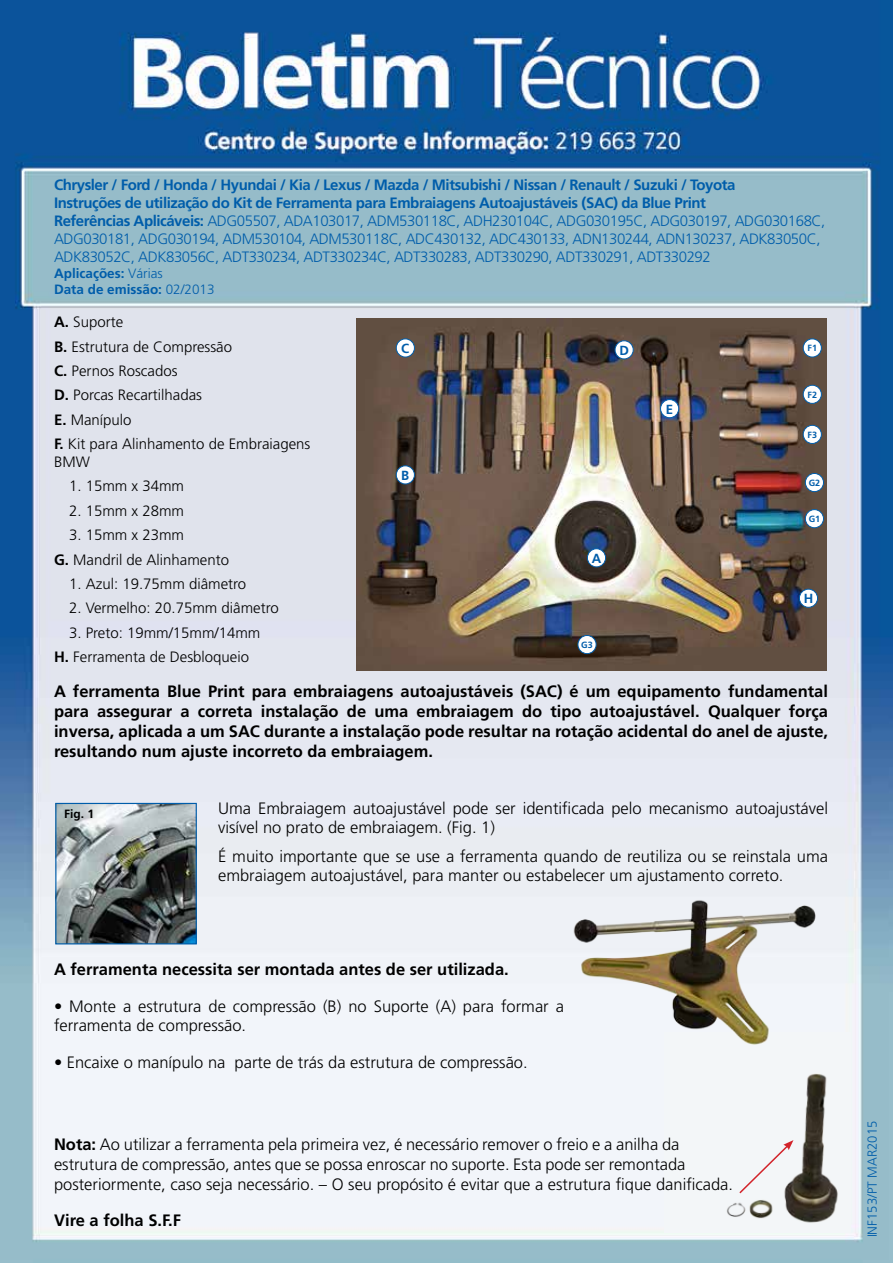
<style>
.page{position:relative;width:893px;height:1263px;background:#fff}
.page>*{position:absolute;margin:0;border:0;box-sizing:border-box;transform-origin:0 0}
.t1{font:300 16.5px/19.8px "Frutiger";color:#000}
.t2{font:700 16.5px/19.8px "Frutiger";color:#000;text-align:justify}
.t3{font:300 15px/18px "Frutiger";letter-spacing:-.03em;color:#005daa}
.t4{font:300 15px/24.3px "Frutiger";color:#000}
.t5{font:700 13.5px/16.2px "Frutiger";color:#005daa}
.t6{font:300 13.2px "Frutiger";color:#005daa}
.t7{font:700 13.2px "Frutiger";color:#005daa}
.t8{font:700 12px "Frutiger";color:#000}
.t9{font:700 9px "Frutiger";color:#005daa}
.s1{font-weight:700}
.s2{font-weight:300}
</style>
<div class="page">
<img style="left:0;top:0;width:893px;height:1263px">
<div style="left:664px;top:1032px;width:186px;height:201px;background:#f3f6f8"></div>
<img style="left:57px;top:805px;width:138px;height:137px">
<div style="left:55px;top:803px;width:142px;height:141px;border:1px solid #005daa"></div>
<img style="left:357px;top:319px;width:470px;height:351px">
<div style="left:587px;top:549px;width:19px;height:18px;background:#fff;border-radius:50%"></div>
<div style="left:587px;top:548px;width:19px;height:19px;border:1px solid #005daa;border-radius:50%"></div>
<div style="left:396px;top:466px;width:18px;height:18px;background:#fff;border-radius:50%"></div>
<div style="left:396px;top:465px;width:19px;height:19px;border:1px solid #005daa;border-radius:50%"></div>
<div style="left:578px;top:635px;width:18px;height:19px;background:#fff;border-radius:50%"></div>
<div style="left:578px;top:635px;width:18px;height:19px;border:1px solid #005daa;border-radius:50%"></div>
<div style="left:799px;top:589px;width:18px;height:18px;background:#fff;border-radius:50%"></div>
<div style="left:799px;top:589px;width:19px;height:19px;border:1px solid #005daa;border-radius:50%"></div>
<div style="left:805px;top:473px;width:18px;height:19px;background:#fff;border-radius:50%"></div>
<div style="left:805px;top:473px;width:19px;height:19px;border:1px solid #005daa;border-radius:50%"></div>
<div style="left:805px;top:510px;width:18px;height:18px;background:#fff;border-radius:50%"></div>
<div style="left:805px;top:509px;width:19px;height:19px;border:1px solid #005daa;border-radius:50%"></div>
<div style="left:803px;top:339px;width:18px;height:18px;background:#fff;border-radius:50%"></div>
<div style="left:803px;top:338px;width:19px;height:19px;border:1px solid #005daa;border-radius:50%"></div>
<div style="left:803px;top:385px;width:18px;height:18px;background:#fff;border-radius:50%"></div>
<div style="left:803px;top:385px;width:19px;height:19px;border:1px solid #005daa;border-radius:50%"></div>
<div style="left:803px;top:425px;width:18px;height:18px;background:#fff;border-radius:50%"></div>
<div style="left:803px;top:425px;width:19px;height:19px;border:1px solid #005daa;border-radius:50%"></div>
<div style="left:660px;top:400px;width:19px;height:18px;background:#fff;border-radius:50%"></div>
<div style="left:660px;top:399px;width:19px;height:19px;border:1px solid #005daa;border-radius:50%"></div>
<div style="left:396px;top:339px;width:18px;height:18px;background:#fff;border-radius:50%"></div>
<div style="left:396px;top:338px;width:19px;height:19px;border:1px solid #005daa;border-radius:50%"></div>
<div style="left:615px;top:341px;width:18px;height:18px;background:#fff;border-radius:50%"></div>
<div style="left:615px;top:340px;width:19px;height:19px;border:1px solid #005daa;border-radius:50%"></div>
<img style="left:538px;top:870px;width:305px;height:201px">
<img style="left:698px;top:1042px;width:172px;height:218px">
<svg style="left:738px;top:1140px;width:55px;height:55px"></svg>
<p class="t3" style="left:54px;top:176px;width:773px"><span class="s1">Chrysler / Ford / Honda / Hyundai / Kia / Lexus / Mazda / Mitsubishi / Nissan / Renault / Suzuki / Toyota<br>Instruções de utilização do Kit de Ferramenta para Embraiagens Autoajustáveis (SAC) da Blue Print<br>Referências Aplicáveis:</span> ADG05507, ADA103017, ADM530118C, ADH230104C, ADG030195C, ADG030197, ADG030168C, ADG030181, ADG030194, ADM530104, ADM530118C, ADC430132, ADC430133, ADN130244, ADN130237, ADK83050C, ADK83052C, ADK83056C, ADT330234, ADT330234C, ADT330283, ADT330290, ADT330291, ADT330292</p>
<p class="t5" style="left:54px;top:265px;width:162px">Aplicações: <span class="s2">Várias<br></span>Data de emissão: <span class="s2">02/2013</span></p>
<p class="t4" style="left:54px;top:310px;width:258px"><span class="s1">A.</span> Suporte<br><span class="s1">B.</span> Estrutura de Compressão<br><span class="s1">C.</span> Pernos Roscados<br><span class="s1">D.</span> Porcas Recartilhadas<br><span class="s1">E.</span> Manípulo<br><span class="s1">F.</span> Kit para Alinhamento de Embraiagens</p>
<p class="t4" style="left:54px;top:450px;width:37px">BMW</p>
<p class="t4" style="left:69px;top:474px;width:117px">1. 15mm x 34mm</p>
<p class="t4" style="left:69px;top:498px;width:117px">2. 15mm x 28mm</p>
<p class="t4" style="left:54px;top:523px;width:177px;text-indent:15px">3. 15mm x 23mm<br><span class="s1">G.</span> Mandril de Alinhamento</p>
<p class="t4" style="left:69px;top:572px;width:179px">1. Azul: 19.75mm diâmetro</p>
<p class="t4" style="left:69px;top:596px;width:211px">2. Vermelho: 20.75mm diâmetro</p>
<p class="t4" style="left:54px;top:620px;width:208px;text-indent:15px">3. Preto: 19mm/15mm/14mm<br><span class="s1">H.</span> Ferramenta de Desbloqueio</p>
<p class="t7" style="left:401px;top:341px;width:10px">C</p>
<p class="t7" style="left:619px;top:343px;width:11px">D</p>
<p class="t7" style="left:401px;top:468px;width:10px">B</p>
<p class="t7" style="left:592px;top:551px;width:11px">A</p>
<p class="t9" style="left:581px;top:640px;width:13px">G3</p>
<p class="t7" style="left:666px;top:401px;width:9px">E</p>
<p class="t9" style="left:807px;top:343px;width:11px">F1</p>
<p class="t9" style="left:807px;top:389px;width:11px">F2</p>
<p class="t9" style="left:807px;top:429px;width:11px">F3</p>
<p class="t9" style="left:809px;top:478px;width:13px">G2</p>
<p class="t9" style="left:809px;top:514px;width:13px">G1</p>
<p class="t7" style="left:804px;top:591px;width:11px">H</p>
<p class="t2" style="left:54px;top:682px;width:776px">A ferramenta Blue Print para embraiagens autoajustáveis (SAC) é um equipamento fundamental para assegurar a correta instalação de uma embraiagem do tipo autoajustável. Qualquer força inversa, aplicada a um SAC durante a instalação pode resultar na rotação acidental do anel de ajuste, resultando num ajuste incorreto da embraiagem.</p>
<p class="t8" style="left:64px;top:806px;width:32px">Fig. 1</p>
<p class="t1" style="left:218px;top:798px;width:611px">Uma Embraiagem autoajustável pode ser identificada pelo mecanismo autoajustável visível no prato de embraiagem. (Fig. 1)</p>
<p class="t1" style="left:218px;top:846px;width:611px">É muito importante que se use a ferramenta quando de reutiliza ou se reinstala uma embraiagem autoajustável, para manter ou estabelecer um ajustamento correto.</p>
<p class="t2" style="left:54px;top:959px;width:456px">A ferramenta necessita ser montada antes de ser utilizada.</p>
<p class="t1" style="left:54px;top:996px;width:511px"><span class="s1">•</span> Monte a estrutura de compressão (B) no Suporte (A) para formar a ferramenta de compressão.</p>
<p class="t1" style="left:54px;top:1053px;width:475px"><span class="s1">•</span> Encaixe o manípulo na parte de trás da estrutura de compressão.</p>
<p class="t1" style="left:54px;top:1135px;width:681px"><span class="s1">Nota:</span> Ao utilizar a ferramenta pela primeira vez, é necessário remover o freio e a anilha da estrutura de compressão, antes que se possa enroscar no suporte. Esta pode ser remontada posteriormente, caso seja necessário. – O seu propósito é evitar que a estrutura fique danificada.</p>
<p class="t2" style="left:54px;top:1210px;width:129px">Vire a folha S.F.F</p>
<p class="t6" style="left:865px;top:1237px;width:118px;rotate:-90deg">INF153/PT MAR2015</p>
</div>
